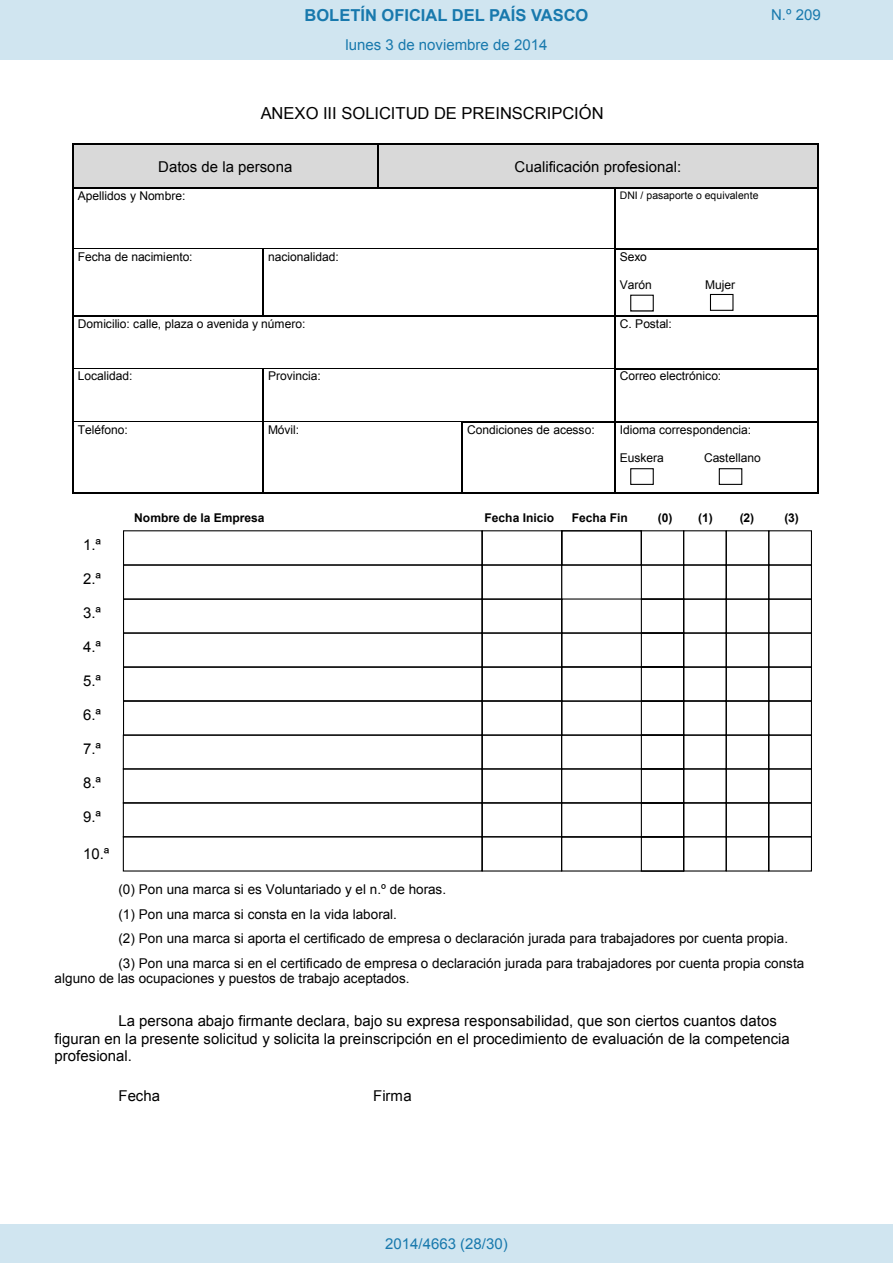
<style>
.page{position:relative;width:893px;height:1263px;background:#fff}
.page>*{position:absolute;margin:0;border:0;box-sizing:border-box;transform-origin:0 0}
.t1{font:16.5px "Arial";letter-spacing:-.005em;color:#000}
.t2{font:700 16.5px "Arial";color:#1879ad}
.t3{font:15px/17.2px "Arial";color:#000}
.Paginacion_Centro{font:15px "Arial";color:#1879ad}
.t4{font:13.5px/24.6px "Arial";letter-spacing:.005em;color:#000}
.t5{font:12px "Arial";letter-spacing:-.005em;color:#000}
.t6{font:700 12px "Arial";color:#000}
.t7{font:10.5px "Arial";color:#000}
</style>
<div class="page">
<svg style="left:72px;top:143px;width:747px;height:46px;background:#c4c4c4"></svg>
<hr style="left:72px;top:189px;width:1px;height:60px;background:#000">
<hr style="left:614px;top:189px;width:1px;height:60px;background:#000">
<hr style="left:817px;top:189px;width:2px;height:60px;background:#000">
<hr style="left:73px;top:249px;width:189px;height:1px;background:#000">
<hr style="left:263px;top:249px;width:351px;height:1px;background:#000">
<hr style="left:615px;top:249px;width:202px;height:1px;background:#000">
<hr style="left:72px;top:250px;width:1px;height:66px;background:#000">
<hr style="left:262px;top:250px;width:2px;height:66px;background:#000">
<hr style="left:614px;top:250px;width:1px;height:66px;background:#000">
<hr style="left:817px;top:250px;width:2px;height:66px;background:#000">
<hr style="left:73px;top:316px;width:189px;height:1px;background:#000">
<hr style="left:264px;top:316px;width:350px;height:1px;background:#000">
<hr style="left:615px;top:316px;width:202px;height:1px;background:#000">
<hr style="left:72px;top:317px;width:1px;height:51px;background:#000">
<hr style="left:614px;top:317px;width:1px;height:51px;background:#000">
<hr style="left:817px;top:317px;width:2px;height:51px;background:#000">
<hr style="left:73px;top:368px;width:189px;height:1px;background:#000">
<hr style="left:263px;top:368px;width:351px;height:1px;background:#000">
<hr style="left:615px;top:368px;width:202px;height:1px;background:#000">
<hr style="left:72px;top:369px;width:1px;height:53px;background:#000">
<hr style="left:262px;top:369px;width:2px;height:53px;background:#000">
<hr style="left:614px;top:369px;width:1px;height:53px;background:#000">
<hr style="left:817px;top:369px;width:2px;height:53px;background:#000">
<hr style="left:73px;top:422px;width:189px;height:1px;background:#000">
<hr style="left:264px;top:422px;width:197px;height:1px;background:#000">
<hr style="left:463px;top:422px;width:151px;height:1px;background:#000">
<hr style="left:615px;top:422px;width:188px;height:1px;background:#000">
<svg style="left:72px;top:422px;width:1px;height:21px"></svg>
<svg style="left:262px;top:422px;width:2px;height:21px"></svg>
<svg style="left:461px;top:422px;width:2px;height:21px"></svg>
<svg style="left:614px;top:422px;width:1px;height:21px"></svg>
<svg style="left:803px;top:422px;width:16px;height:21px"></svg>
<hr style="left:72px;top:443px;width:1px;height:49px;background:#000">
<hr style="left:73px;top:492px;width:189px;height:1px;background:#000">
<hr style="left:262px;top:443px;width:2px;height:49px;background:#000">
<hr style="left:264px;top:492px;width:197px;height:1px;background:#000">
<hr style="left:461px;top:443px;width:2px;height:49px;background:#000">
<hr style="left:463px;top:492px;width:151px;height:1px;background:#000">
<hr style="left:614px;top:443px;width:1px;height:49px;background:#000">
<hr style="left:615px;top:492px;width:188px;height:1px;background:#000">
<hr style="left:817px;top:443px;width:2px;height:49px;background:#000">
<svg style="left:803px;top:492px;width:16px;height:1px"></svg>
<svg style="left:123px;top:530px;width:689px;height:342px"></svg>
<svg style="left:710px;top:294px;width:23px;height:17px"></svg>
<svg style="left:630px;top:295px;width:24px;height:17px"></svg>
<svg style="left:630px;top:468px;width:24px;height:17px"></svg>
<svg style="left:719px;top:468px;width:23px;height:17px"></svg>
<div style="left:0;top:0;width:893px;height:60px;background:#d0e5f0"></div>
<div style="left:0;top:1225px;width:893px;height:38px;background:#d0e5f0"></div>
<p class="t2" style="left:305px;top:4px;width:285px">BOLETÍN OFICIAL DEL PAÍS VASCO</p>
<p class="Paginacion_Centro" style="left:771px;top:5px;width:51px">N.º 209</p>
<p class="Paginacion_Centro" style="left:346px;top:35px;width:203px">lunes 3 de noviembre de 2014</p>
<p class="t1" style="left:261px;top:103px;width:345px">ANEXO III SOLICITUD DE PREINSCRIPCIÓN</p>
<p class="t3" style="left:158px;top:158px;width:136px">Datos de la persona</p>
<p class="t3" style="left:515px;top:158px;width:168px">Cualificación profesional:</p>
<p class="t5" style="left:78px;top:188px;width:109px">Apellidos y Nombre:</p>
<p class="t7" style="left:620px;top:188px;width:140px">DNI / pasaporte o equivalente</p>
<p class="t5" style="left:78px;top:249px;width:116px">Fecha de nacimiento:</p>
<p class="t5" style="left:268px;top:249px;width:72px">nacionalidad:</p>
<p class="t5" style="left:620px;top:249px;width:29px">Sexo</p>
<p class="t5" style="left:620px;top:277px;width:34px">Varón</p>
<p class="t5" style="left:705px;top:277px;width:31px">Mujer</p>
<p class="t5" style="left:78px;top:316px;width:229px">Domicilio: calle, plaza o avenida y número:</p>
<p class="t5" style="left:620px;top:316px;width:54px">C. Postal:</p>
<p class="t5" style="left:78px;top:368px;width:56px">Localidad:</p>
<p class="t5" style="left:268px;top:368px;width:54px">Provincia:</p>
<p class="t5" style="left:620px;top:368px;width:103px">Correo electrónico:</p>
<p class="t5" style="left:78px;top:422px;width:52px">Teléfono:</p>
<p class="t5" style="left:268px;top:422px;width:33px">Móvil:</p>
<p class="t5" style="left:467px;top:422px;width:129px">Condiciones de acesso:</p>
<p class="t5" style="left:620px;top:422px;width:133px">Idioma correspondencia:</p>
<p class="t5" style="left:620px;top:449px;width:46px">Euskera</p>
<p class="t5" style="left:704px;top:449px;width:58px">Castellano</p>
<p class="t3" style="left:83px;top:536px;width:19px">1.ª</p>
<p class="t3" style="left:83px;top:570px;width:19px">2.ª</p>
<p class="t3" style="left:83px;top:604px;width:19px">3.ª</p>
<p class="t3" style="left:83px;top:639px;width:19px">4.ª</p>
<p class="t3" style="left:83px;top:672px;width:19px">5.ª</p>
<p class="t3" style="left:83px;top:706px;width:19px">6.ª</p>
<p class="t3" style="left:83px;top:740px;width:19px">7.ª</p>
<p class="t3" style="left:83px;top:774px;width:19px">8.ª</p>
<p class="t3" style="left:83px;top:808px;width:19px">9.ª</p>
<p class="t3" style="left:83px;top:845px;width:28px">10.ª</p>
<p class="t6" style="left:134px;top:509px;width:132px">Nombre de la Empresa</p>
<p class="t6" style="left:485px;top:509px;width:71px">Fecha Inicio</p>
<p class="t6" style="left:572px;top:509px;width:58px">Fecha Fin</p>
<p class="t6" style="left:658px;top:509px;width:57px">(0) (1)</p>
<p class="t6" style="left:740px;top:509px;width:16px">(2)</p>
<p class="t6" style="left:784px;top:509px;width:16px">(3)</p>
<p class="t4" style="left:118px;top:877px;width:687px">(0) Pon una marca si es Voluntariado y el n.º de horas.<br>(1) Pon una marca si consta en la vida laboral.<br>(2) Pon una marca si aporta el certificado de empresa o declaración jurada para trabajadores por cuenta propia. (3) Pon una marca si en el certificado de empresa o declaración jurada para trabajadores por cuenta propia consta</p>
<p class="t4" style="left:55px;top:966px;width:356px">alguno de las ocupaciones y puestos de trabajo aceptados.</p>
<p class="t3" style="left:55px;top:1012px;width:737px;text-indent:64px">La persona abajo firmante declara, bajo su expresa responsabilidad, que son ciertos cuantos datos figuran en la presente solicitud y solicita la preinscripción en el procedimiento de evaluación de la competencia profesional.</p>
<p class="t3" style="left:118px;top:1087px;width:43px">Fecha</p>
<p class="t3" style="left:373px;top:1087px;width:40px">Firma</p>
<p class="Paginacion_Centro" style="left:385px;top:1234px;width:124px">2014/4663 (28/30)</p>
</div>
